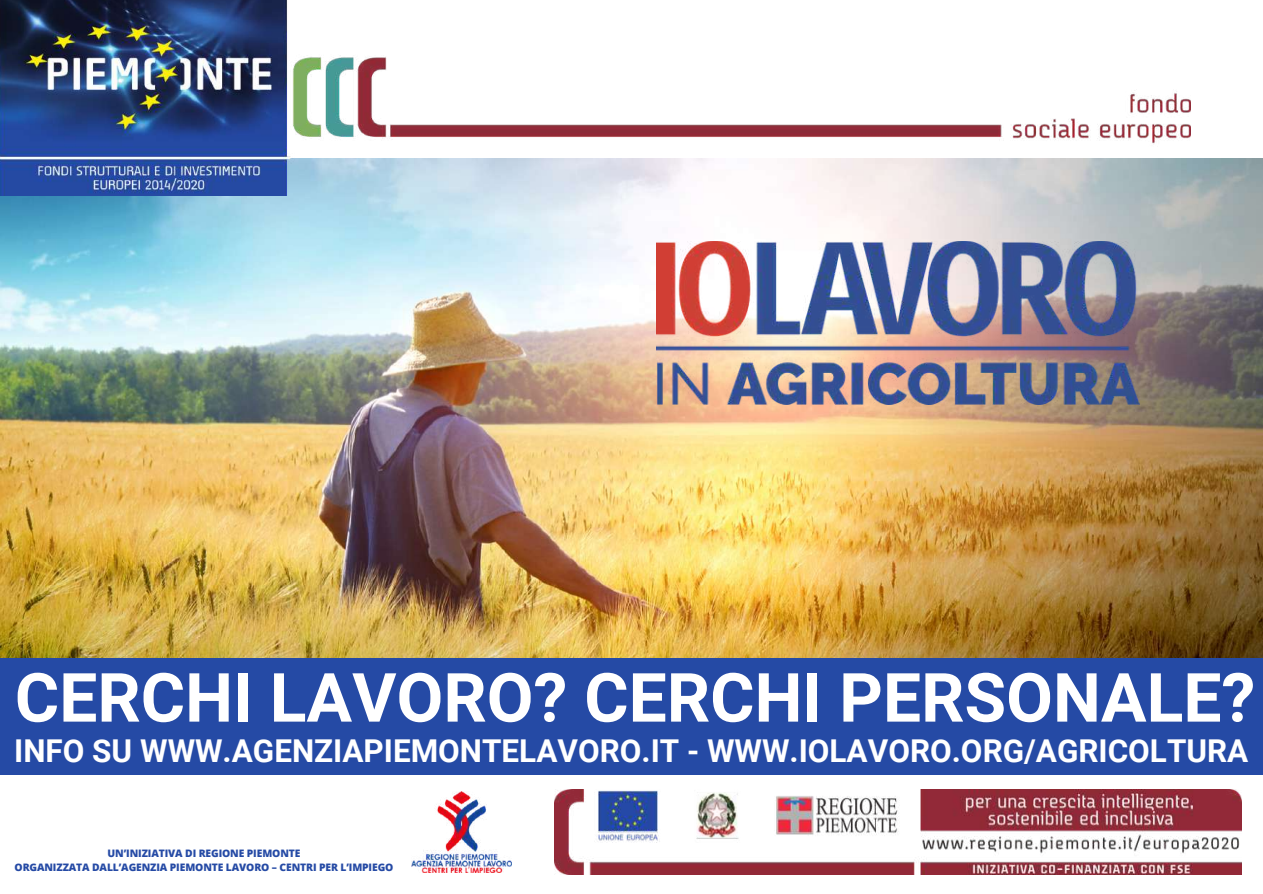
<style>
.page{position:relative;width:1263px;height:894px;background:#fff}
.page>*{position:absolute;margin:0;border:0;box-sizing:border-box;transform-origin:0 0}
.t1{font:700 67.8px "Roboto";color:#fff}
.t2{font:700 31.5px "Roboto";color:#fff}
.t3{font:800 10.35px/14.4px "Open Sans";letter-spacing:-.01em;color:#254aa5;text-align:center}
</style>
<div class="page">
<img style="left:0;top:159px;width:1263px;height:499px">
<img style="left:0;top:0;width:1190px;height:196px">
<img style="left:554px;top:789px;width:687px;height:85px">
<img style="left:412px;top:791px;width:100px;height:81px">
<img style="left:656px;top:241px;width:484px;height:163px">
<div style="left:0;top:658px;width:1263px;height:116px;background:#254aa5"></div>
<h1 class="t1" style="left:15px;top:658px;width:1242px">CERCHI LAVORO? CERCHI PERSONALE?</h1>
<h2 class="t2" style="left:14px;top:732px;width:1236px">INFO SU WWW.AGENZIAPIEMONTELAVORO.IT - WWW.IOLAVORO.ORG/AGRICOLTURA</h2>
<p class="t3" style="left:15px;top:845px;width:380px">UN’INIZIATIVA DI REGIONE PIEMONTE<br>ORGANIZZATA DALL’AGENZIA PIEMONTE LAVORO – CENTRI PER L’IMPIEGO</p>
</div>
